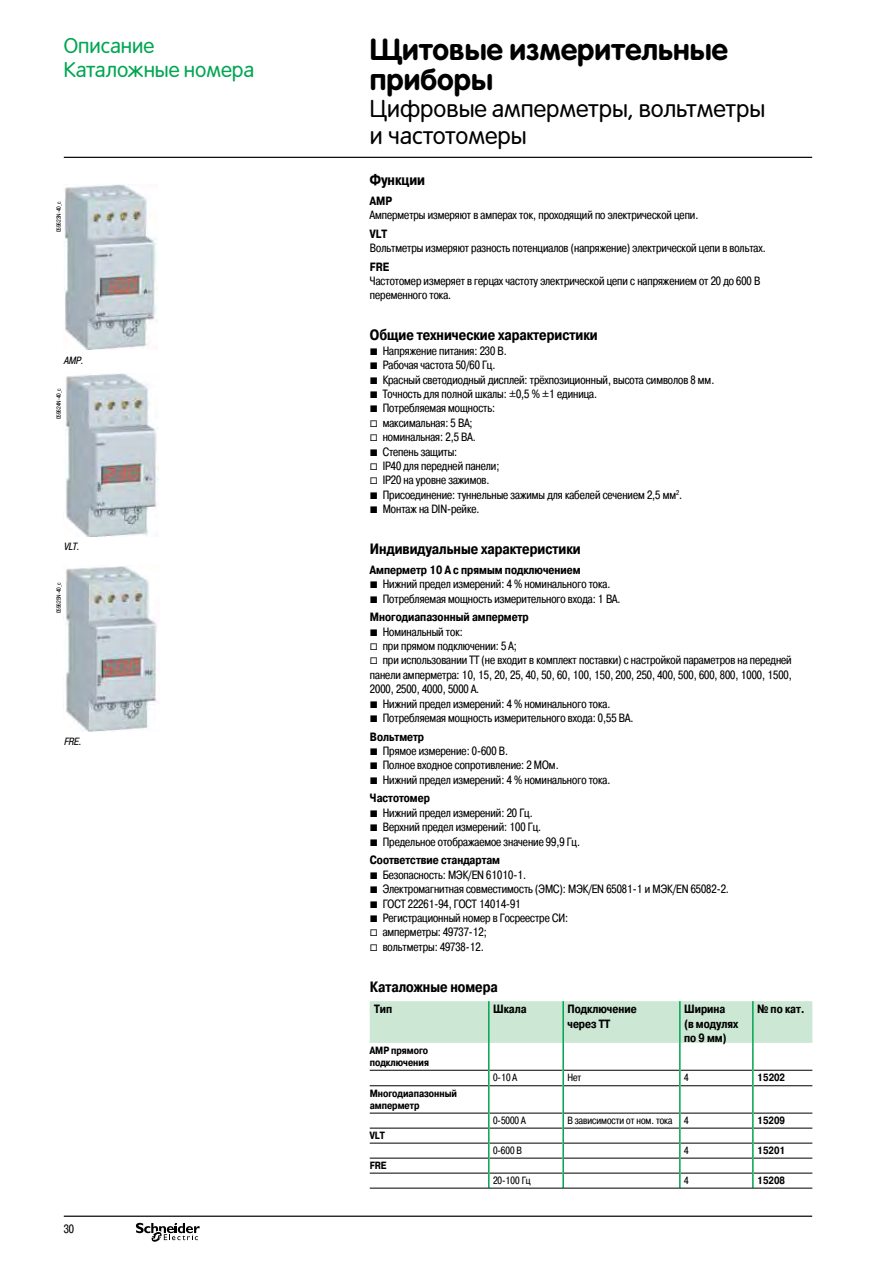
<style>
.page{position:relative;width:893px;height:1263px;background:#fff}
.page>*{position:absolute;margin:0;border:0;box-sizing:border-box;transform-origin:0 0}
.t1{font:700 30px/30px "Rotonda";color:#000}
.t2{font:24px/27px "Rotonda";color:#000}
.t3{font:21px/24px "Rotonda";color:#00a651}
.t4{font:700 15px "Pragmatica Cond C";color:#000}
.t5{font:12px/14.4px "Pragmatica Cond C";color:#000}
.t6{font:700 12px/14.4px "Pragmatica Cond C";color:#000}
.t7{font:700 10.5px/12px "Pragmatica Cond C";color:#000}
.t8{font:10.5px "Pragmatica Cond C";color:#000}
.t9{font:italic 10.5px "Pragmatica Cond C";color:#000}
.t10{font:6px "Pragmatica Cond C";color:#000}
.s1{font-family:"Graph Schneider"}
.s2{font-weight:700}
</style>
<div class="page">
<div style="left:370px;top:1001px;width:442px;height:42px;background:#cce7d3"></div>
<hr style="left:752px;top:1001px;width:2px;height:42px;background:#00a651">
<hr style="left:370px;top:1070px;width:118px;height:1px;background:#000">
<hr style="left:490px;top:1070px;width:72px;height:1px;background:#000">
<hr style="left:564px;top:1070px;width:115px;height:1px;background:#000">
<hr style="left:681px;top:1070px;width:71px;height:1px;background:#000">
<hr style="left:754px;top:1070px;width:58px;height:1px;background:#000">
<hr style="left:370px;top:1085px;width:118px;height:1px;background:#000">
<hr style="left:490px;top:1085px;width:72px;height:1px;background:#000">
<hr style="left:564px;top:1085px;width:115px;height:1px;background:#000">
<hr style="left:681px;top:1085px;width:71px;height:1px;background:#000">
<hr style="left:754px;top:1085px;width:58px;height:1px;background:#000">
<hr style="left:370px;top:1113px;width:118px;height:1px;background:#000">
<hr style="left:490px;top:1113px;width:72px;height:1px;background:#000">
<hr style="left:564px;top:1113px;width:115px;height:1px;background:#000">
<hr style="left:681px;top:1113px;width:71px;height:1px;background:#000">
<hr style="left:754px;top:1113px;width:58px;height:1px;background:#000">
<hr style="left:370px;top:1128px;width:118px;height:1px;background:#000">
<hr style="left:490px;top:1128px;width:72px;height:1px;background:#000">
<hr style="left:564px;top:1128px;width:115px;height:1px;background:#000">
<hr style="left:681px;top:1128px;width:71px;height:1px;background:#000">
<hr style="left:754px;top:1128px;width:58px;height:1px;background:#000">
<hr style="left:370px;top:1143px;width:118px;height:1px;background:#000">
<hr style="left:490px;top:1143px;width:72px;height:1px;background:#000">
<hr style="left:564px;top:1143px;width:115px;height:1px;background:#000">
<hr style="left:681px;top:1143px;width:71px;height:1px;background:#000">
<hr style="left:754px;top:1143px;width:58px;height:1px;background:#000">
<hr style="left:370px;top:1158px;width:118px;height:1px;background:#000">
<hr style="left:490px;top:1158px;width:72px;height:1px;background:#000">
<hr style="left:564px;top:1158px;width:115px;height:1px;background:#000">
<hr style="left:681px;top:1158px;width:71px;height:1px;background:#000">
<hr style="left:754px;top:1158px;width:58px;height:1px;background:#000">
<hr style="left:370px;top:1173px;width:118px;height:1px;background:#000">
<hr style="left:490px;top:1173px;width:72px;height:1px;background:#000">
<hr style="left:564px;top:1173px;width:115px;height:1px;background:#000">
<hr style="left:681px;top:1173px;width:71px;height:1px;background:#000">
<hr style="left:754px;top:1173px;width:58px;height:1px;background:#000">
<hr style="left:488px;top:1001px;width:2px;height:42px;background:#00a651">
<hr style="left:562px;top:1001px;width:2px;height:42px;background:#00a651">
<hr style="left:679px;top:1001px;width:2px;height:42px;background:#00a651">
<hr style="left:488px;top:1043px;width:2px;height:27px;background:#00a651">
<hr style="left:562px;top:1043px;width:2px;height:27px;background:#00a651">
<hr style="left:679px;top:1043px;width:2px;height:27px;background:#00a651">
<hr style="left:752px;top:1043px;width:2px;height:27px;background:#00a651">
<svg style="left:488px;top:1070px;width:2px;height:16px"></svg>
<svg style="left:562px;top:1070px;width:2px;height:16px"></svg>
<svg style="left:679px;top:1070px;width:2px;height:16px"></svg>
<svg style="left:752px;top:1070px;width:2px;height:16px"></svg>
<hr style="left:488px;top:1086px;width:2px;height:27px;background:#00a651">
<hr style="left:562px;top:1086px;width:2px;height:27px;background:#00a651">
<hr style="left:679px;top:1086px;width:2px;height:27px;background:#00a651">
<hr style="left:752px;top:1086px;width:2px;height:27px;background:#00a651">
<svg style="left:488px;top:1113px;width:2px;height:75px"></svg>
<svg style="left:562px;top:1113px;width:2px;height:75px"></svg>
<svg style="left:679px;top:1113px;width:2px;height:75px"></svg>
<svg style="left:752px;top:1113px;width:2px;height:75px"></svg>
<hr style="left:370px;top:1188px;width:119px;height:1px;background:#000">
<hr style="left:489px;top:1188px;width:74px;height:1px;background:#000">
<hr style="left:563px;top:1188px;width:117px;height:1px;background:#000">
<hr style="left:680px;top:1188px;width:73px;height:1px;background:#000">
<hr style="left:753px;top:1188px;width:59px;height:1px;background:#000">
<img style="left:64px;top:185px;width:94px;height:164px">
<img style="left:66px;top:373px;width:92px;height:164px">
<img style="left:65px;top:565px;width:95px;height:166px">
<hr style="left:64px;top:157px;width:748px;height:1px;background:#000">
<hr style="left:64px;top:1215px;width:748px;height:2px;background:#000">
<svg style="left:136px;top:1223px;width:64px;height:19px"></svg>
<h3 class="t3" style="left:64px;top:34px;width:192px">Описание<br>Каталожные номера</h3>
<p class="t10" style="left:55px;top:232px;width:32px;rotate:-90deg">059623N-40_c</p>
<p class="t9" style="left:64px;top:354px;width:21px">AMP.</p>
<p class="t10" style="left:55px;top:419px;width:32px;rotate:-90deg">059624N-40_c</p>
<p class="t9" style="left:64px;top:541px;width:17px">VLT.</p>
<p class="t10" style="left:55px;top:613px;width:32px;rotate:-90deg">059625N-40_c</p>
<p class="t9" style="left:64px;top:735px;width:19px">FRE.</p>
<p class="t5" style="left:64px;top:1221px;width:12px">30</p>
<h1 class="t1" style="left:370px;top:34px;width:359px">Щитовые измерительные приборы</h1>
<h2 class="t2" style="left:370px;top:95px;width:397px">Цифровые амперметры, вольтметры и частотомеры</h2>
<p class="t4" style="left:370px;top:171px;width:57px">Функции</p>
<p class="t6" style="left:370px;top:193px;width:24px">AMP</p>
<p class="t5" style="left:370px;top:208px;width:330px">Амперметры измеряют в амперах ток, проходящий по электрической цепи.</p>
<p class="t6" style="left:370px;top:226px;width:19px">VLT</p>
<p class="t5" style="left:370px;top:241px;width:397px">Вольтметры измеряют разность потенциалов (напряжение) электрической цепи в вольтах.</p>
<p class="t6" style="left:370px;top:259px;width:21px">FRE</p>
<p class="t5" style="left:370px;top:274px;width:392px">Частотомер измеряет в герцах частоту электрической цепи с напряжением от 20 до 600 В переменного тока.</p>
<p class="t4" style="left:370px;top:327px;width:229px">Общие технические характеристики</p>
<p class="t5" style="left:370px;top:343px;width:346px"><span class="s1">b</span> Напряжение питания: 230 В.<br><span class="s1">b</span> Рабочая частота 50/60 Гц.<br><span class="s1">b</span> Красный светодиодный дисплей: трёхпозиционный, высота символов 8 мм. <span class="s1">b</span> Точность для полной шкалы: ±0,5 % ±1 единица.<br><span class="s1">b</span> Потребляемая мощность:<br><span class="s1">v</span> максимальная: 5 ВА;<br><span class="s1">v</span> номинальная: 2,5 ВА.<br><span class="s1">b</span> Степень защиты:<br><span class="s1">v</span> IP40 для передней панели;<br><span class="s1">v</span> IP20 на уровне зажимов.<br><span class="s1">b</span> Присоединение: туннельные зажимы для кабелей сечением 2,5 мм<sup>2</sup>.<br><span class="s1">b</span> Монтаж на DIN-рейке.</p>
<p class="t4" style="left:370px;top:541px;width:212px">Индивидуальные характеристики</p>
<p class="t5" style="left:370px;top:562px;width:252px"><span class="s2">Амперметр 10 А с прямым подключением<br></span><span class="s1">b</span> Нижний предел измерений: 4 % номинального тока. <span class="s1">b</span> Потребляемая мощность измерительного входа: 1 ВА.</p>
<p class="t5" style="left:370px;top:610px;width:423px"><span class="s2">Многодиапазонный амперметр<br></span><span class="s1">b</span> Номинальный ток:<br><span class="s1">v</span> при прямом подключении: 5 A;<br><span class="s1">v</span> при использовании ТТ (не входит в комплект поставки) с настройкой параметров на передней панели амперметра: 10, 15, 20, 25, 40, 50, 60, 100, 150, 200, 250, 400, 500, 600, 800, 1000, 1500, 2000, 2500, 4000, 5000 A.<br><span class="s1">b</span> Нижний предел измерений: 4 % номинального тока.<br><span class="s1">b</span> Потребляемая мощность измерительного входа: 0,55 ВА.</p>
<p class="t5" style="left:370px;top:729px;width:242px"><span class="s2">Вольтметр<br></span><span class="s1">b</span> Прямое измерение: 0-600 В.<br><span class="s1">b</span> Полное входное сопротивление: 2 МOм.<br><span class="s1">b</span> Нижний предел измерений: 4 % номинального тока.</p>
<p class="t5" style="left:370px;top:791px;width:212px"><span class="s2">Частотомер<br></span><span class="s1">b</span> Нижний предел измерений: 20 Гц.<br><span class="s1">b</span> Верхний предел измерений: 100 Гц.<br><span class="s1">b</span> Предельное отображаемое значение 99,9 Гц.</p>
<p class="t5" style="left:370px;top:853px;width:361px"><span class="s2">Соответствие стандартам<br></span><span class="s1">b</span> Безопасность: МЭК/EN 61010-1.<br><span class="s1">b</span> Электромагнитная совместимость (ЭМС): МЭК/EN 65081-1 и МЭК/EN 65082-2. <span class="s1">b</span> ГОСТ 22261-94, ГОСТ 14014-91<br><span class="s1">b</span> Регистрационный номер в Госреестре СИ:<br><span class="s1">v</span> амперметры: 49737-12;<br><span class="s1">v</span> вольтметры: 49738-12.</p>
<p class="t4" style="left:370px;top:978px;width:129px">Каталожные номера</p>
<p class="t6" style="left:374px;top:1002px;width:20px">Тип</p>
<p class="t6" style="left:493px;top:1002px;width:35px">Шкала</p>
<p class="t6" style="left:567px;top:1002px;width:71px">Подключение через ТТ</p>
<p class="t6" style="left:684px;top:1002px;width:56px">Ширина<br>(в модулях по 9 мм)</p>
<p class="t6" style="left:757px;top:1002px;width:49px">№ по кат.</p>
<p class="t7" style="left:370px;top:1044px;width:61px">АМР прямого подключения</p>
<p class="t8" style="left:493px;top:1072px;width:26px">0-10 A</p>
<p class="t8" style="left:567px;top:1072px;width:15px">Нет</p>
<p class="t8" style="left:684px;top:1072px;width:6px">4</p>
<p class="t7" style="left:757px;top:1072px;width:30px">15202</p>
<p class="t7" style="left:370px;top:1087px;width:89px">Многодиапазонный амперметр</p>
<p class="t8" style="left:493px;top:1115px;width:34px">0-5000 A</p>
<p class="t8" style="left:567px;top:1115px;width:123px">В зависимости от ном. тока 4</p>
<p class="t7" style="left:757px;top:1115px;width:30px">15209</p>
<p class="t7" style="left:370px;top:1130px;width:17px">VLT</p>
<p class="t8" style="left:493px;top:1145px;width:31px">0-600 В</p>
<p class="t8" style="left:684px;top:1145px;width:6px">4</p>
<p class="t7" style="left:757px;top:1145px;width:30px">15201</p>
<p class="t7" style="left:370px;top:1160px;width:18px">FRE</p>
<p class="t8" style="left:493px;top:1175px;width:39px">20-100 Гц</p>
<p class="t8" style="left:684px;top:1175px;width:6px">4</p>
<p class="t7" style="left:757px;top:1175px;width:30px">15208</p>
</div>
